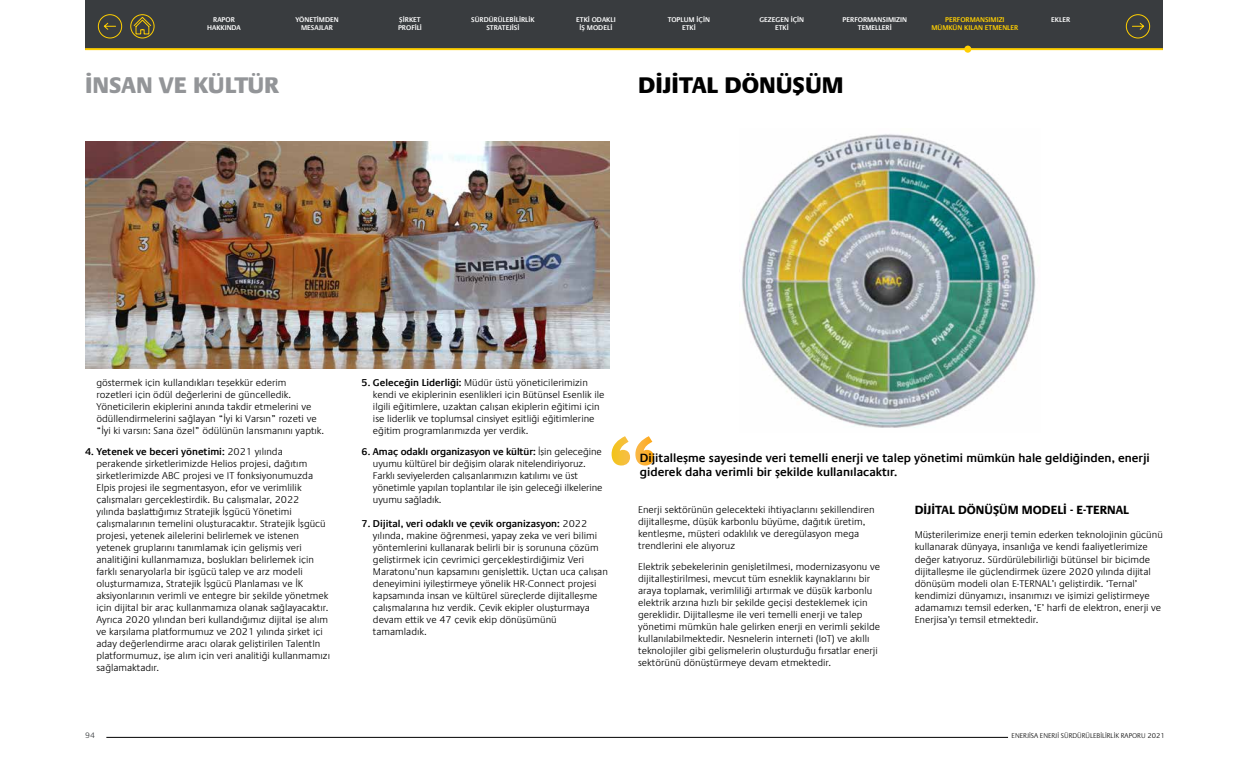
<style>
.page{position:relative;width:1248px;height:766px;background:#fff}
.page>*{position:absolute;margin:0;border:0;box-sizing:border-box;transform-origin:0 0}
.t1{font:800 23px "Praxis Com";color:#000}
.t2{font:800 23px "Praxis Com";color:#939598}
.t3{font:600 12px/14.4px "Praxis Com";color:#000}
.t4{font:700 12px "Praxis Com";color:#000}
.t5{font:300 10px/12px "Praxis Com";color:#000}
.t6{font:300 8px "Praxis Com";color:#393c3f}
.t7{font:600 7px/8.4px "Praxis Com";color:#fff;text-align:center}
.t8{font:300 7px "Praxis Com";color:#000}
.t9{font:600 7px/8.4px "Praxis Com";color:#ffcf01;text-align:center}
.s1{font-weight:600}
</style>
<div class="page">
<img style="left:85px;top:142px;width:524px;height:227px">
<svg style="left:611px;top:436px;width:42px;height:29px"></svg>
<img style="left:742px;top:134px;width:294px;height:294px">
<div style="left:85px;top:0;width:1077px;height:50px;background:#393c3f"></div>
<hr style="left:624px;top:48px;width:538px;height:2px;background:#ffcf01">
<hr style="left:85px;top:48px;width:539px;height:2px;background:#ffcf01">
<div style="left:964px;top:46px;width:7px;height:7px;background:#ffcf01;border-radius:50%"></div>
<svg style="left:97px;top:14px;width:26px;height:25px"></svg>
<svg style="left:1125px;top:14px;width:25px;height:25px"></svg>
<div style="left:130px;top:14px;width:24px;height:24px;border:1px solid #ffcf01;border-radius:50%"></div>
<svg style="left:133px;top:16px;width:19px;height:19px"></svg>
<hr style="left:106px;top:737px;width:901px;height:1px;background:#000">
<p class="t7" style="left:207px;top:15px;width:35px">RAPOR<br>HAKKINDA</p>
<p class="t7" style="left:471px;top:15px;width:65px">SÜRDÜRÜLEBİLİRLİK<br>STRATEJİSİ</p>
<p class="t7" style="left:295px;top:15px;width:45px">YÖNETİMDEN<br>MESAJLAR</p>
<p class="t7" style="left:576px;top:15px;width:41px">ETKİ ODAKLI<br>İŞ MODELİ</p>
<p class="t7" style="left:1051px;top:15px;width:20px">EKLER</p>
<p class="t7" style="left:398px;top:15px;width:25px;text-align:left">ŞİRKET<br>PROFİLİ</p>
<p class="t7" style="left:667px;top:15px;width:44px">TOPLUM İÇİN<br>ETKİ</p>
<p class="t7" style="left:759px;top:15px;width:46px">GEZEGEN İÇİN<br>ETKİ</p>
<p class="t7" style="left:842px;top:15px;width:66px">PERFORMANSIMIZIN<br>TEMELLERİ</p>
<p class="t9" style="left:931px;top:15px;width:88px">PERFORMANSIMIZI<br>MÜMKÜN KILAN ETMENLER</p>
<h1 class="t2" style="left:85px;top:71px;width:196px">İNSAN VE KÜLTÜR</h1>
<h1 class="t1" style="left:638px;top:71px;width:207px">DİJİTAL DÖNÜŞÜM</h1>
<p class="t5" style="left:96px;top:377px;width:229px">göstermek için kullandıkları teşekkür ederim rozetleri için ödül değerlerini de güncelledik.<br>Yöneticilerin ekiplerini anında takdir etmelerini ve ödüllendirmelerini sağlayan “İyi ki Varsın” rozeti ve “İyi ki varsın: Sana özel” ödülünün lansmanını yaptık.</p>
<p class="t5" style="left:96px;top:445px;width:235px;text-indent:-11px"><span class="s1">4. Yetenek ve beceri yönetimi:</span> 2021 yılında perakende şirketlerimizde Helios projesi, dağıtım şirketlerimizde ABC projesi ve IT fonksiyonumuzda Elpis projesi ile segmentasyon, efor ve verimlilik çalışmaları gerçekleştirdik. Bu çalışmalar, 2022<br>yılında başlattığımız Stratejik İşgücü Yönetimi çalışmalarının temelini oluşturacaktır. Stratejik İşgücü projesi, yetenek ailelerini belirlemek ve istenen yetenek gruplarını tanımlamak için gelişmiş veri analitiğini kullanmamıza, boşlukları belirlemek için farklı senaryolarla bir işgücü talep ve arz modeli oluşturmamıza, Stratejik İşgücü Planlaması ve İK aksiyonlarının verimli ve entegre bir şekilde yönetmek için dijital bir araç kullanmamıza olanak sağlayacaktır.<br>Ayrıca 2020 yılından beri kullandığımız dijital işe alım ve karşılama platformumuz ve 2021 yılında şirket içi aday değerlendirme aracı olarak geliştirilen TalentIn platformumuz, işe alım için veri analitiği kullanmamızı sağlamaktadır.</p>
<p class="t6" style="left:85px;top:730px;width:11px">94</p>
<p class="t5" style="left:373px;top:377px;width:233px;text-indent:-11px"><span class="s1">5. Geleceğin Liderliği:</span> Müdür üstü yöneticilerimizin kendi ve ekiplerinin esenlikleri için Bütünsel Esenlik ile ilgili eğitimlere, uzaktan çalışan ekiplerin eğitimi için ise liderlik ve toplumsal cinsiyet eşitliği eğitimlerine eğitim programlarımızda yer verdik.</p>
<p class="t5" style="left:373px;top:445px;width:231px;text-indent:-11px"><span class="s1">6. Amaç odaklı organizasyon ve kültür:</span> İşin geleceğine uyumu kültürel bir değişim olarak nitelendiriyoruz.<br>Farklı seviyelerden çalışanlarımızın katılımı ve üst yönetimle yapılan toplantılar ile işin geleceği ilkelerine uyumu sağladık.</p>
<p class="t5" style="left:373px;top:517px;width:236px;text-indent:-11px"><span class="s1">7. Dijital, veri odaklı ve çevik organizasyon:</span> 2022 yılında, makine öğrenmesi, yapay zeka ve veri bilimi yöntemlerini kullanarak belirli bir iş sorununa çözüm geliştirmek için çevrimiçi gerçekleştirdiğimiz Veri Maratonu’nun kapsamını genişlettik. Uçtan uca çalışan deneyimini iyileştirmeye yönelik HR-Connect projesi kapsamında insan ve kültürel süreçlerde dijitalleşme çalışmalarına hız verdik. Çevik ekipler oluşturmaya devam ettik ve 47 çevik ekip dönüşümünü tamamladık.</p>
<p class="t3" style="left:640px;top:450px;width:511px">Dijitalleşme sayesinde veri temelli enerji ve talep yönetimi mümkün hale geldiğinden, enerji giderek daha verimli bir şekilde kullanılacaktır.</p>
<p class="t5" style="left:638px;top:503px;width:238px">Enerji sektörünün gelecekteki ihtiyaçlarını şekillendiren dijitalleşme, düşük karbonlu büyüme, dağıtık üretim, kentleşme, müşteri odaklılık ve deregülasyon mega trendlerini ele alıyoruz</p>
<p class="t5" style="left:638px;top:560px;width:243px">Elektrik şebekelerinin genişletilmesi, modernizasyonu ve dijitalleştirilmesi, mevcut tüm esneklik kaynaklarını bir araya toplamak, verimliliği artırmak ve düşük karbonlu elektrik arzına hızlı bir şekilde geçişi desteklemek için gereklidir. Dijitalleşme ile veri temelli enerji ve talep yönetimi mümkün hale gelirken enerji en verimli şekilde kullanılabilmektedir. Nesnelerin interneti (IoT) ve akıllı teknolojiler gibi gelişmelerin oluşturduğu fırsatlar enerji sektörünü dönüştürmeye devam etmektedir.</p>
<p class="t4" style="left:914px;top:503px;width:216px">DİJİTAL DÖNÜŞÜM MODELİ - E-TERNAL</p>
<p class="t5" style="left:914px;top:529px;width:250px">Müşterilerimize enerji temin ederken teknolojinin gücünü kullanarak dünyaya, insanlığa ve kendi faaliyetlerimize değer katıyoruz. Sürdürülebilirliği bütünsel bir biçimde dijitalleşme ile güçlendirmek üzere 2020 yılında dijital dönüşüm modeli olan E-TERNAL’ı geliştirdik. ‘Ternal’ kendimizi dünyamızı, insanımızı ve işimizi geliştirmeye adamamızı temsil ederken, ‘E’ harfi de elektron, enerji ve Enerjisa’yı temsil etmektedir.</p>
<p class="t8" style="left:1011px;top:731px;width:154px">ENERJİSA ENERJİ SÜRDÜRÜLEBİLİRLİK RAPORU 2021</p>
</div>
